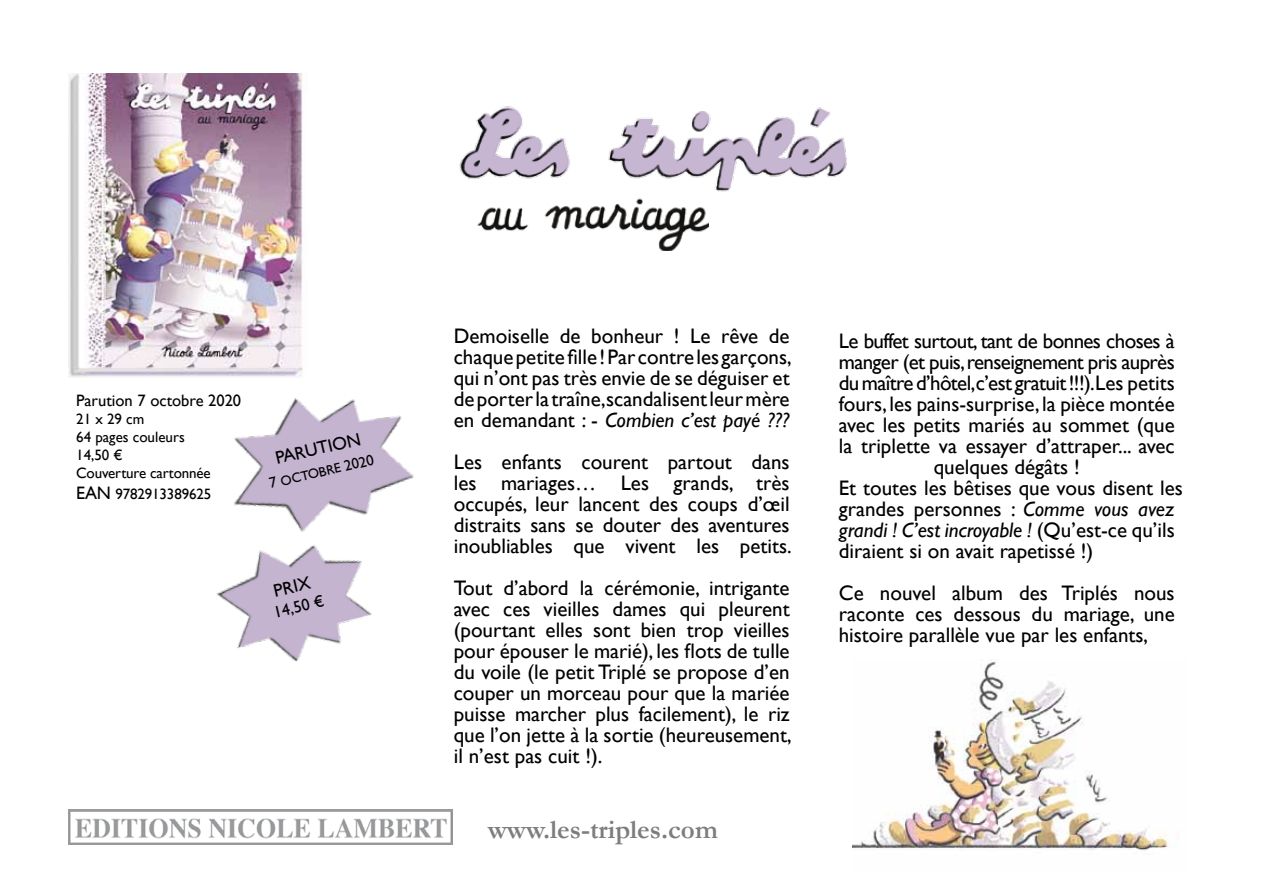
<style>
.page{position:relative;width:1263px;height:893px;background:#fff}
.page>*{position:absolute;margin:0;border:0;box-sizing:border-box;transform-origin:0 0}
.t1{font:700 27px "Garamond";color:#7e7c7f}
.t2{font:21px/21px "Gill Sans";color:#000;text-align:justify}
.t3{font:21px "Gill Sans";letter-spacing:-.03em;color:#000}
.t4{font:italic 21px "Gill Sans";color:#000}
.t5{font:18px "Gill Sans";color:#000}
.t6{font:16.5px "Gill Sans";color:#000}
.t7{font:15px/18px "Gill Sans";letter-spacing:-.01em;color:#000}
.t8{font:13.5px "Gill Sans";color:#000}
.s1{font-size:18px}
.s2{font-size:15px}
.s3{font-style:italic}
.s4{font-style:normal}
</style>
<div class="page">
<img style="left:69px;top:73px;width:234px;height:304px">
<img style="left:459px;top:106px;width:388px;height:86px">
<img style="left:459px;top:189px;width:250px;height:62px">
<img style="left:853px;top:660px;width:315px;height:191px">
<img style="left:69px;top:810px;width:384px;height:34px">
<img style="left:234px;top:398px;width:180px;height:118px">
<img style="left:216px;top:516px;width:156px;height:145px">
<p class="t6" style="left:76px;top:390px;width:167px">Parution 7 octobre 2020</p>
<p class="t7" style="left:76px;top:410px;width:136px">21 x 29 cm<br>64 pages couleurs<br>14,50 €<br>Couverture cartonnée</p>
<p class="t7" style="left:76px;top:485px;width:137px"><span class="s1">EAN</span> 9782913389625</p>
<p class="t5" style="left:273px;top:448px;width:89px;rotate:-13deg">PARUTION</p>
<p class="t8" style="left:268px;top:476px;width:108px;rotate:-13deg"><span class="s2">7</span> OCTOBRE <span class="s2">2020</span></p>
<p class="t5" style="left:272px;top:581px;width:39px;rotate:-13deg">prix</p>
<p class="t6" style="left:272px;top:603px;width:53px;rotate:-13deg">14,50 €</p>
<p class="t2" style="left:454px;top:325px;width:340px">Demoiselle de bonheur ! Le rêve de chaque petite fille ! Par contre les garçons, qui n’ont pas très envie de se déguiser et de porter la traîne,scandalisent leur mère en demandant : - <span class="s3">Combien c’est payé ???</span></p>
<p class="t2" style="left:454px;top:451px;width:340px">Les enfants courent partout dans les mariages… Les grands, très occupés, leur lancent des coups d’œil distraits sans se douter des aventures inoubliables que vivent les petits.</p>
<p class="t2" style="left:454px;top:577px;width:339px">Tout d’abord la cérémonie, intrigante avec ces vieilles dames qui pleurent (pourtant elles sont bien trop vieilles pour épouser le marié), les flots de tulle du voile (le petit Triplé se propose d’en couper un morceau pour que la mariée puisse marcher plus facilement), le riz que l’on jette à la sortie (heureusement, il n’est pas cuit !).</p>
<p class="t1" style="left:488px;top:814px;width:231px">www.les-triples.com</p>
<p class="t3" style="left:839px;top:329px;width:337px">Le buffet surtout, tant de bonnes choses à</p>
<p class="t3" style="left:839px;top:350px;width:337px">manger (et puis, renseignement pris auprès</p>
<p class="t3" style="left:839px;top:371px;width:337px">du maître d’hôtel,c’est gratuit !!!).Les petits</p>
<p class="t2" style="left:839px;top:393px;width:337px">fours, les pains-surprise, la pièce montée</p>
<p class="t2" style="left:839px;top:414px;width:337px">avec les petits mariés au sommet (que</p>
<p class="t2" style="left:839px;top:435px;width:337px">la triplette va essayer d’attraper... avec</p>
<p class="t2" style="left:934px;top:456px;width:147px">quelques dégâts !</p>
<p class="t2" style="left:839px;top:477px;width:345px">Et toutes les bêtises que vous disent les</p>
<p class="t2" style="left:839px;top:498px;width:337px">grandes personnes : <span class="s3">Comme vous avez</span></p>
<p class="t4" style="left:839px;top:518px;width:337px">grandi ! C’est incroyable ! <span class="s4">(Qu’est-ce qu’ils</span></p>
<p class="t2" style="left:839px;top:540px;width:256px">diraient si on avait rapetissé !)</p>
<p class="t2" style="left:839px;top:582px;width:337px">Ce nouvel album des Triplés nous raconte ces dessous du mariage, une histoire parallèle vue par les enfants,</p>
</div>
